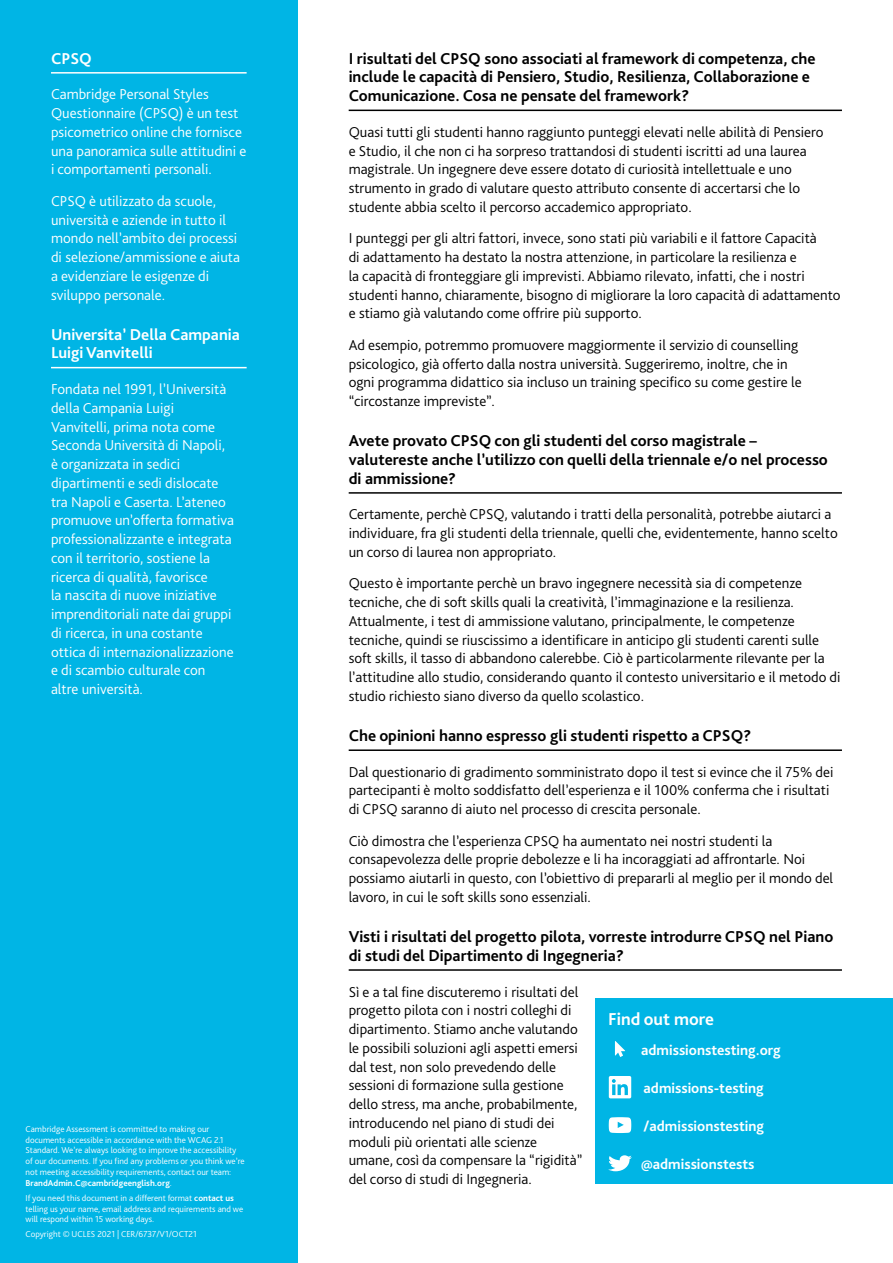
<style>
.page{position:relative;width:893px;height:1263px;background:#fff}
.page>*{position:absolute;margin:0;border:0;box-sizing:border-box;transform-origin:0 0}
.Contact_us{font:700 18px "Bliss Pro";color:#fff}
.Heading{font:700 16.5px/18.8px "Bliss Pro";color:#000}
.Heading-2{font:700 16.5px/18.8px "Bliss Pro";color:#fff}
.Copy{font:300 15px/18.8px "Bliss Pro";color:#000}
.Copy-2{font:300 15px/18.8px "Bliss Pro";color:#fff}
.Contact_details{font:700 15px "Bliss Pro";color:#fff}
.Copyright{font:300 9px/10.8px "Bliss Pro";color:#fff}
.s1{font-weight:700}
</style>
<div class="page">
<hr style="left:349px;top:110px;width:493px;height:1px;background:#000">
<hr style="left:349px;top:492px;width:493px;height:2px;background:#000">
<hr style="left:349px;top:749px;width:493px;height:2px;background:#000">
<hr style="left:349px;top:969px;width:493px;height:2px;background:#000">
<div style="left:0;top:0;width:298px;height:1263px;background:#00b5e5"></div>
<hr style="left:51px;top:72px;width:196px;height:2px;background:#fff">
<hr style="left:51px;top:367px;width:196px;height:1px;background:#fff">
<div style="left:595px;top:999px;width:298px;height:185px;background:#00b5e5"></div>
<svg style="left:615px;top:1041px;width:10px;height:16px"></svg>
<svg style="left:609px;top:1076px;width:22px;height:22px"></svg>
<svg style="left:608px;top:1155px;width:24px;height:16px"></svg>
<svg style="left:609px;top:1117px;width:22px;height:16px"></svg>
<h2 class="Heading-2" style="left:51px;top:48px;width:42px">CPSQ</h2>
<p class="Copy-2" style="left:51px;top:85px;width:197px">Cambridge Personal Styles<br>Questionnaire (CPSQ) è un test psicometrico online che fornisce una panoramica sulle attitudini e i comportamenti personali.</p>
<p class="Copy-2" style="left:51px;top:191px;width:191px">CPSQ è utilizzato da scuole, università e aziende in tutto il mondo nell’ambito dei processi di selezione/ammissione e aiuta a evidenziare le esigenze di sviluppo personale.</p>
<h2 class="Heading-2" style="left:51px;top:324px;width:190px">Universita’ Della Campania<br>Luigi Vanvitelli</h2>
<p class="Copy-2" style="left:51px;top:379px;width:185px">Fondata nel 1991, l’Università della Campania Luigi<br>Vanvitelli, prima nota come<br>Seconda Università di Napoli, è organizzata in sedici dipartimenti e sedi dislocate tra Napoli e Caserta. L’ateneo promuove un’offerta formativa professionalizzante e integrata con il territorio, sostiene la ricerca di qualità, favorisce<br>la nascita di nuove iniziative imprenditoriali nate dai gruppi di ricerca, in una costante ottica di internazionalizzazione e di scambio culturale con altre università.</p>
<p class="Copyright" style="left:26px;top:1123px;width:221px">Cambridge Assessment is committed to making our documents accessible in accordance with the WCAG 2.1<br>Standard. We’re always looking to improve the accessibility of our documents. If you find any problems or you think we’re not meeting accessibility requirements, contact our team:<br><span class="s1">BrandAdmin.C@cambridgeenglish.org</span>.</p>
<p class="Copyright" style="left:26px;top:1192px;width:219px">If you need this document in a different format <span class="s1">contact us </span>telling us your name, email address and requirements and we will respond within 15 working days.</p>
<p class="Copyright" style="left:26px;top:1229px;width:173px">Copyright © UCLES 2021 | CER/6737/V1/OCT21</p>
<h2 class="Heading" style="left:349px;top:48px;width:468px">I risultati del CPSQ sono associati al framework di competenza, che include le capacità di Pensiero, Studio, Resilienza, Collaborazione e<br>Comunicazione. Cosa ne pensate del framework?</h2>
<p class="Copy" style="left:349px;top:122px;width:476px">Quasi tutti gli studenti hanno raggiunto punteggi elevati nelle abilità di Pensiero e Studio, il che non ci ha sorpreso trattandosi di studenti iscritti ad una laurea magistrale. Un ingegnere deve essere dotato di curiosità intellettuale e uno strumento in grado di valutare questo attributo consente di accertarsi che lo studente abbia scelto il percorso accademico appropriato.</p>
<p class="Copy" style="left:349px;top:229px;width:493px">I punteggi per gli altri fattori, invece, sono stati più variabili e il fattore Capacità<br>di adattamento ha destato la nostra attenzione, in particolare la resilienza e<br>la capacità di fronteggiare gli imprevisti. Abbiamo rilevato, infatti, che i nostri studenti hanno, chiaramente, bisogno di migliorare la loro capacità di adattamento e stiamo già valutando come offrire più supporto.</p>
<p class="Copy" style="left:349px;top:335px;width:454px">Ad esempio, potremmo promuovere maggiormente il servizio di counselling psicologico, già offerto dalla nostra università. Suggeriremo, inoltre, che in ogni programma didattico sia incluso un training specifico su come gestire le “circostanze impreviste”.</p>
<h2 class="Heading" style="left:349px;top:431px;width:481px">Avete provato CPSQ con gli studenti del corso magistrale – valutereste anche l’utilizzo con quelli della triennale e/o nel processo di ammissione?</h2>
<p class="Copy" style="left:349px;top:505px;width:491px">Certamente, perchè CPSQ, valutando i tratti della personalità, potrebbe aiutarci a individuare, fra gli studenti della triennale, quelli che, evidentemente, hanno scelto un corso di laurea non appropriato.</p>
<p class="Copy" style="left:349px;top:574px;width:493px">Questo è importante perchè un bravo ingegnere necessità sia di competenze tecniche, che di soft skills quali la creatività, l’immaginazione e la resilienza.<br>Attualmente, i test di ammissione valutano, principalmente, le competenze tecniche, quindi se riuscissimo a identificare in anticipo gli studenti carenti sulle soft skills, il tasso di abbandono calerebbe. Ciò è particolarmente rilevante per la l’attitudine allo studio, considerando quanto il contesto universitario e il metodo di studio richiesto siano diverso da quello scolastico.</p>
<h2 class="Heading" style="left:349px;top:726px;width:404px">Che opinioni hanno espresso gli studenti rispetto a CPSQ?</h2>
<p class="Copy" style="left:349px;top:762px;width:486px">Dal questionario di gradimento somministrato dopo il test si evince che il 75% dei partecipanti è molto soddisfatto dell’esperienza e il 100% conferma che i risultati di CPSQ saranno di aiuto nel processo di crescita personale.</p>
<p class="Copy" style="left:349px;top:831px;width:486px">Ciò dimostra che l’esperienza CPSQ ha aumentato nei nostri studenti la consapevolezza delle proprie debolezze e li ha incoraggiati ad affrontarle. Noi possiamo aiutarli in questo, con l’obiettivo di prepararli al meglio per il mondo del lavoro, in cui le soft skills sono essenziali.</p>
<h2 class="Heading" style="left:349px;top:927px;width:486px">Visti i risultati del progetto pilota, vorreste introdurre CPSQ nel Piano di studi del Dipartimento di Ingegneria?</h2>
<p class="Copy" style="left:349px;top:982px;width:235px">Sì e a tal fine discuteremo i risultati del progetto pilota con i nostri colleghi di dipartimento. Stiamo anche valutando le possibili soluzioni agli aspetti emersi dal test, non solo prevedendo delle sessioni di formazione sulla gestione dello stress, ma anche, probabilmente, introducendo nel piano di studi dei moduli più orientati alle scienze umane, così da compensare la “rigidità” del corso di studi di Ingegneria.</p>
<p class="Contact_us" style="left:608px;top:1008px;width:107px">Find out more</p>
<p class="Contact_details" style="left:641px;top:1041px;width:141px">admissionstesting.org</p>
<p class="Contact_details" style="left:644px;top:1078px;width:122px">admissions-testing</p>
<p class="Contact_details" style="left:644px;top:1116px;width:122px">/admissionstesting</p>
<p class="Contact_details" style="left:641px;top:1154px;width:115px">@admissionstests</p>
</div>
